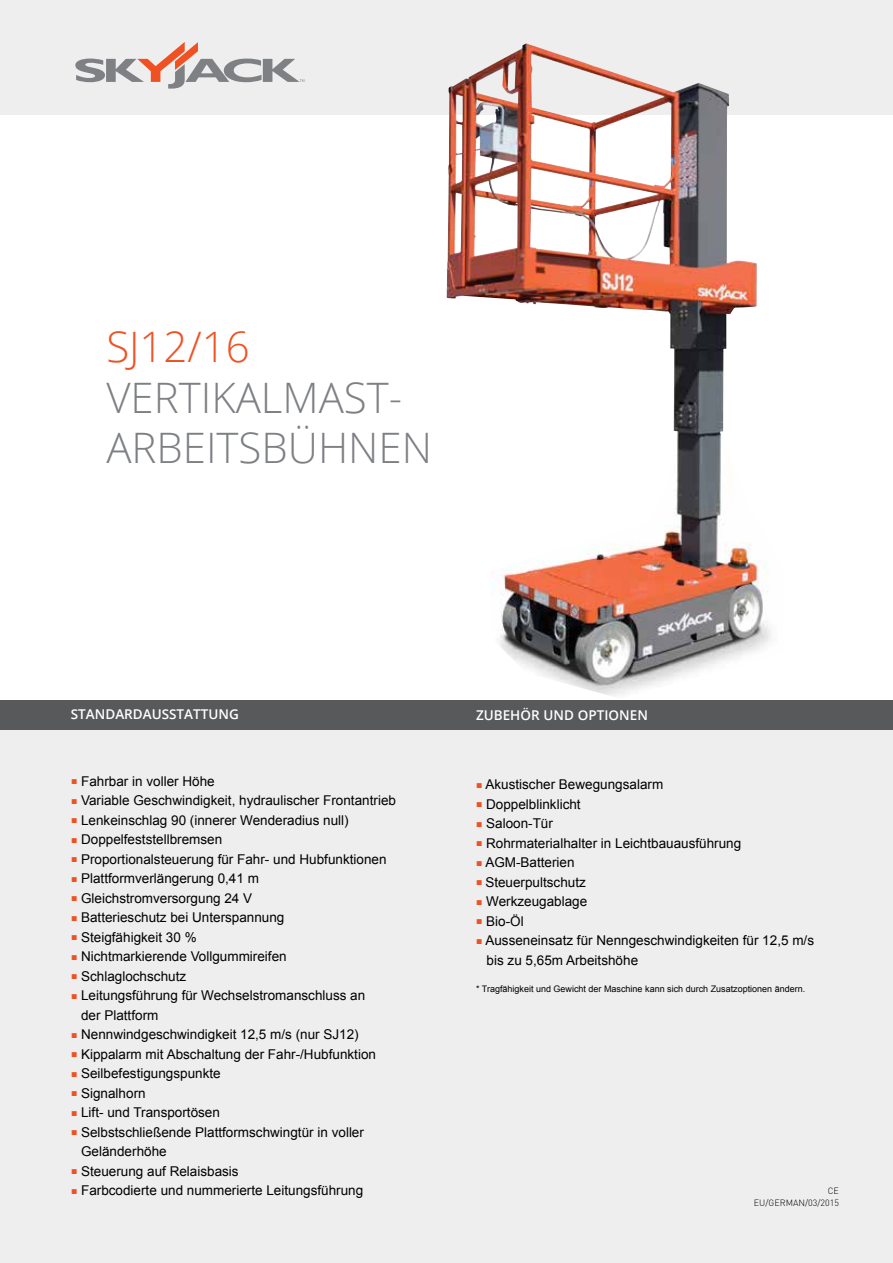
<style>
.page{position:relative;width:893px;height:1263px;background:#fff}
.page>*{position:absolute;margin:0;border:0;box-sizing:border-box;transform-origin:0 0}
.t1{font:300 42px/50.4px "Open Sans";color:#7e8083}
.t2{font:300 42px "Open Sans";color:#f05123}
.t3{font:13.5px/19.5px "Arial";color:#000}
.t4{font:600 13.5px "Open Sans";color:#fff}
.t5{font:9px "Arial";color:#000}
.t6{font:300 9px/12px "DIN";color:#000;text-align:right}
.s1{font-size:10.5px;color:#f05123}
</style>
<div class="page">
<div style="left:0;top:0;width:893px;height:114px;background:#eeeeef"></div>
<div style="left:0;top:717px;width:893px;height:546px;background:#eeeeef"></div>
<svg style="left:75px;top:42px;width:229px;height:47px"></svg>
<div style="left:0;top:700px;width:893px;height:29px;background:#58595b"></div>
<img style="left:446px;top:43px;width:339px;height:653px">
<h1 class="t2" style="left:106px;top:318px;width:145px">SJ12/16</h1>
<h1 class="t1" style="left:106px;top:371px;width:327px">VERTIKALMAST-<br>ARBEITSBÜHNEN</h1>
<p class="t4" style="left:71px;top:705px;width:169px">STANDARDAUSSTATTUNG</p>
<p class="t4" style="left:476px;top:706px;width:173px">ZUBEHÖR UND OPTIONEN</p>
<p class="t3" style="left:71px;top:771px;width:145px"><span class="s1">■</span> Fahrbar in voller Höhe</p>
<p class="t3" style="left:71px;top:791px;width:326px"><span class="s1">■</span> Variable Geschwindigkeit, hydraulischer Frontantrieb</p>
<p class="t3" style="left:71px;top:810px;width:279px"><span class="s1">■</span> Lenkeinschlag 90 (innerer Wenderadius null)</p>
<p class="t3" style="left:71px;top:830px;width:153px"><span class="s1">■</span> Doppelfeststellbremsen</p>
<p class="t3" style="left:71px;top:849px;width:317px"><span class="s1">■</span> Proportionalsteuerung für Fahr- und Hubfunktionen</p>
<p class="t3" style="left:71px;top:869px;width:189px"><span class="s1">■</span> Plattformverlängerung 0,41 m</p>
<p class="t3" style="left:71px;top:888px;width:183px"><span class="s1">■</span> Gleichstromversorgung 24 V</p>
<p class="t3" style="left:71px;top:908px;width:215px"><span class="s1">■</span> Batterieschutz bei Unterspannung</p>
<p class="t3" style="left:71px;top:927px;width:127px"><span class="s1">■</span> Steigfähigkeit 30 %</p>
<p class="t3" style="left:71px;top:947px;width:217px"><span class="s1">■</span> Nichtmarkierende Vollgummireifen</p>
<p class="t3" style="left:71px;top:966px;width:117px"><span class="s1">■</span> Schlaglochschutz</p>
<p class="t3" style="left:81px;top:986px;width:286px;text-indent:-10px"><span class="s1">■</span> Leitungsführung für Wechselstromanschluss an der Plattform</p>
<p class="t3" style="left:71px;top:1025px;width:289px"><span class="s1">■</span> Nennwindgeschwindigkeit 12,5 m/s (nur SJ12)</p>
<p class="t3" style="left:71px;top:1044px;width:306px"><span class="s1">■</span> Kippalarm mit Abschaltung der Fahr-/Hubfunktion</p>
<p class="t3" style="left:71px;top:1064px;width:151px"><span class="s1">■</span> Seilbefestigungspunkte</p>
<p class="t3" style="left:71px;top:1083px;width:76px"><span class="s1">■</span> Signalhorn</p>
<p class="t3" style="left:71px;top:1103px;width:150px"><span class="s1">■</span> Lift- und Transportösen</p>
<p class="t3" style="left:81px;top:1122px;width:284px;text-indent:-10px"><span class="s1">■</span> Selbstschließende Plattformschwingtür in voller<br>Geländerhöhe</p>
<p class="t3" style="left:71px;top:1161px;width:169px"><span class="s1">■</span> Steuerung auf Relaisbasis</p>
<p class="t3" style="left:71px;top:1181px;width:294px"><span class="s1">■</span> Farbcodierte und nummerierte Leitungsführung</p>
<p class="t3" style="left:476px;top:775px;width:189px"><span class="s1">■</span> Akustischer Bewegungsalarm</p>
<p class="t3" style="left:476px;top:795px;width:106px"><span class="s1">■</span> Doppelblinklicht</p>
<p class="t3" style="left:476px;top:814px;width:78px"><span class="s1">■</span> Saloon-Tür</p>
<p class="t3" style="left:476px;top:834px;width:267px"><span class="s1">■</span> Rohrmaterialhalter in Leichtbauausführung</p>
<p class="t3" style="left:476px;top:853px;width:100px"><span class="s1">■</span> AGM-Batterien</p>
<p class="t3" style="left:476px;top:873px;width:111px"><span class="s1">■</span> Steuerpultschutz</p>
<p class="t3" style="left:476px;top:892px;width:113px"><span class="s1">■</span> Werkzeugablage</p>
<p class="t3" style="left:476px;top:912px;width:49px"><span class="s1">■</span> Bio-Öl</p>
<p class="t3" style="left:487px;top:931px;width:329px;text-indent:-10px"><span class="s1">■</span> Ausseneinsatz für Nenngeschwindigkeiten für 12,5 m/s bis zu 5,65m Arbeitshöhe</p>
<p class="t5" style="left:476px;top:983px;width:331px">* Tragfähigkeit und Gewicht der Maschine kann sich durch Zusatzoptionen ändern.</p>
<p class="t6" style="left:754px;top:1185px;width:87px">CE<br>EU/GERMAN/03/2015</p>
</div>
